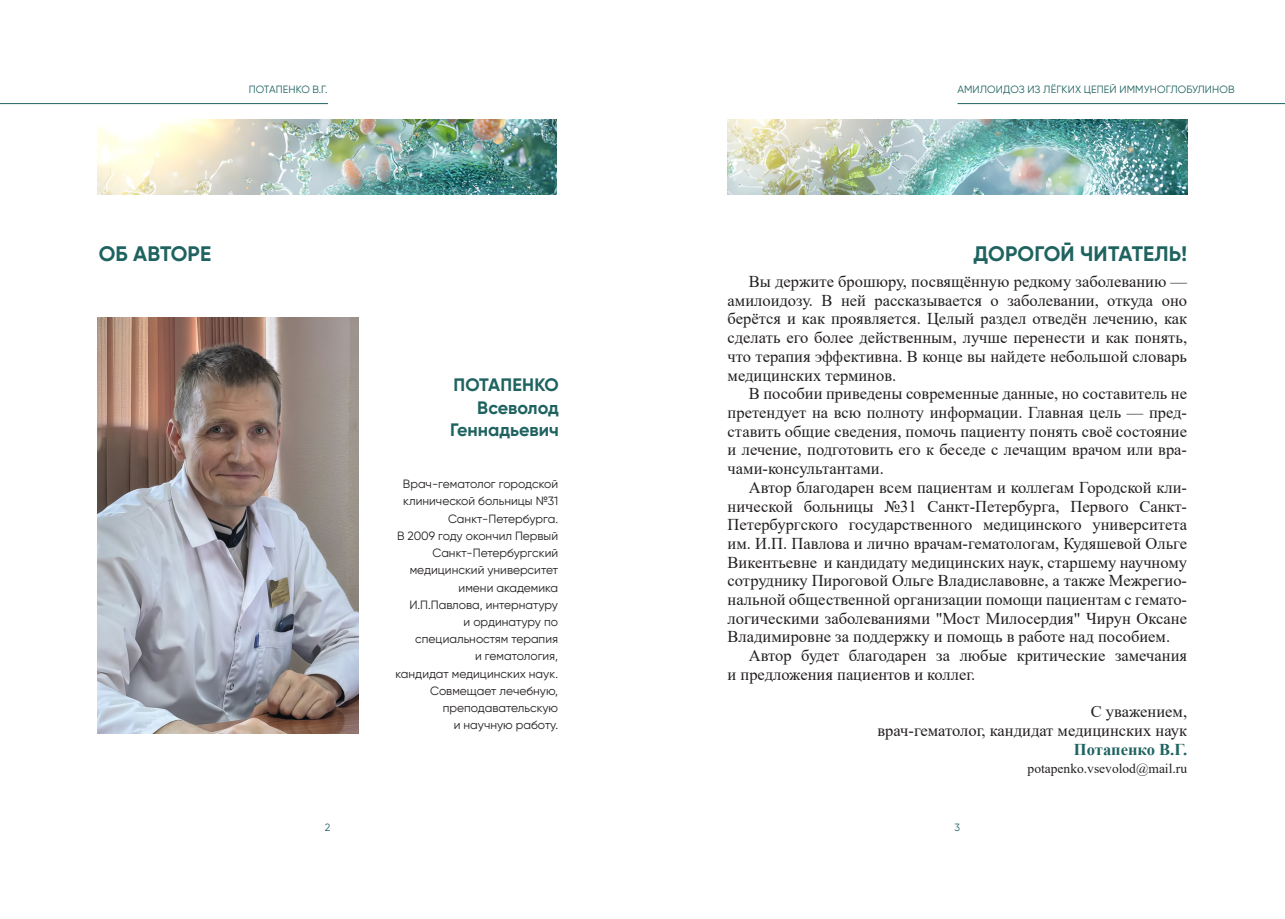
<style>
.page{position:relative;width:1285px;height:919px;background:#fff}
.page>*{position:absolute;margin:0;border:0;box-sizing:border-box;transform-origin:0 0}
.t1{font:700 21px "Gilroy";letter-spacing:.01em;color:#1f6361}
.t2{font:700 18px/22.4px "Gilroy";color:#1f6361;text-align:right}
.t3{font:16.5px/18.8px "Times New Roman";color:#231f20;text-align:justify}
.t4{font:700 16.5px "Times New Roman";color:#1f6361}
.t5{font:13.5px "Times New Roman";color:#231f20}
.t6{font:12px/17.2px "Gilroy";color:#231f20;text-align:right}
.t7{font:10.5px "Gilroy";letter-spacing:.01em;color:#1f6361}
</style>
<div class="page">
<hr style="left:0;top:103px;width:327px;height:1px;background:#1f6361">
<hr style="left:957px;top:103px;width:327px;height:1px;background:#1f6361">
<img style="left:727px;top:119px;width:459px;height:75px">
<img style="left:97px;top:119px;width:459px;height:75px">
<img style="left:98px;top:317px;width:261px;height:416px">
<p class="t7" style="left:249px;top:85px;width:80px">ПОТАПЕНКО В.Г.</p>
<p class="t7" style="left:957px;top:85px;width:278px">АМИЛОИДОЗ ИЗ ЛЁГКИХ ЦЕПЕЙ ИММУНОГЛОБУЛИНОВ</p>
<p class="t1" style="left:99px;top:244px;width:114px">ОБ АВТОРЕ</p>
<p class="t1" style="left:973px;top:244px;width:215px">ДОРОГОЙ ЧИТАТЕЛЬ!</p>
<p class="t2" style="left:450px;top:375px;width:110px">ПОТАПЕНКО<br>Всеволод<br>Геннадьевич</p>
<p class="t6" style="left:395px;top:476px;width:164px">Врач-гематолог городской клинической больницы №31<br>Санкт-Петербурга.<br>В 2009 году окончил Первый<br>Санкт-Петербургский медицинский университет имени академика<br>И.П.Павлова, интернатуру<br>и ординатуру по специальностям терапия<br>и гематология,<br>кандидат медицинских наук.<br>Совмещает лечебную, преподавательскую<br>и научную работу.</p>
<p class="t3" style="left:727px;top:273px;width:461px;text-indent:21px">Вы держите брошюру, посвящённую редкому заболеванию — амилоидозу. В ней рассказывается о заболевании, откуда оно берётся и как проявляется. Целый раздел отведён лечению, как сделать его более действенным, лучше перенести и как понять, что терапия эффективна. В конце вы найдете небольшой словарь медицинских терминов.</p>
<p class="t3" style="left:727px;top:386px;width:461px;text-indent:21px">В пособии приведены современные данные, но составитель не претендует на всю полноту информации. Главная цель — пред&shy;ставить общие сведения, помочь пациенту понять своё состояние и лечение, подготовить его к беседе с лечащим врачом или вра&shy;чами-консультантами.</p>
<p class="t3" style="left:727px;top:479px;width:461px;text-indent:21px">Автор благодарен всем пациентам и коллегам Городской кли&shy;нической больницы №31 Санкт-Петербурга, Первого Санкт-Петербургского государственного медицинского университета им. И.П. Павлова и лично врачам-гематологам, Кудяшевой Ольге Викентьевне и кандидату медицинских наук, старшему научному сотруднику Пироговой Ольге Владиславовне, а также Межрегио&shy;нальной общественной организации помощи пациентам с гемато&shy;логическими заболеваниями "Мост Милосердия" Чирун Оксане Владимировне за поддержку и помощь в работе над пособием.</p>
<p class="t3" style="left:727px;top:647px;width:461px;text-indent:21px">Автор будет благодарен за любые критические замечания и предложения пациентов и коллег.</p>
<p class="t3" style="left:877px;top:704px;width:311px;text-align:right">С уважением,<br>врач-гематолог, кандидат медицинских наук</p>
<p class="t4" style="left:1073px;top:743px;width:115px">Потапенко В.Г.</p>
<p class="t5" style="left:1027px;top:764px;width:161px">potapenko.vsevolod@mail.ru</p>
<p class="t7" style="left:325px;top:822px;width:7px">2</p>
<p class="t7" style="left:954px;top:822px;width:7px">3</p>
</div>
